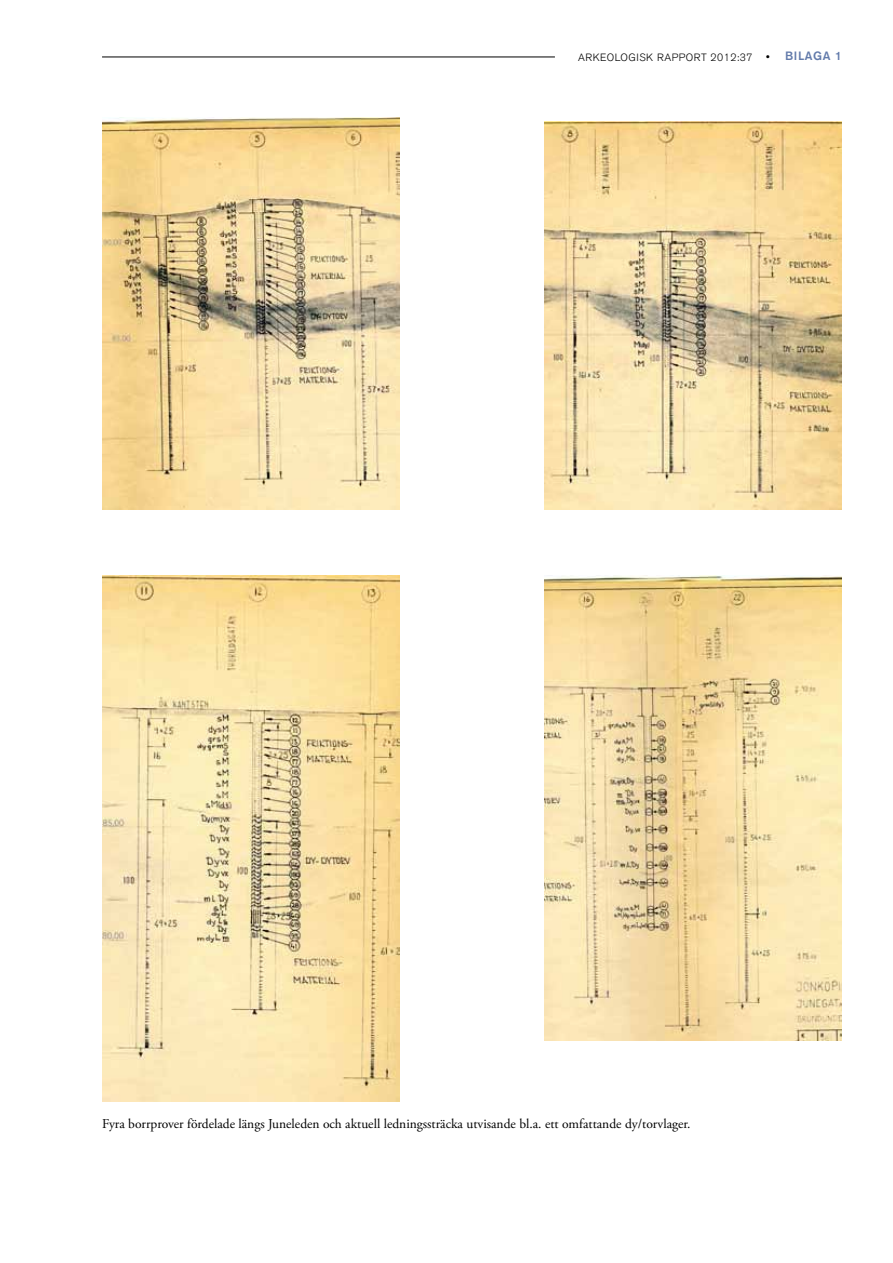
<style>
.page{position:relative;width:893px;height:1263px;background:#fff}
.page>*{position:absolute;margin:0;border:0;box-sizing:border-box;transform-origin:0 0}
.t1{font:13.5px "Adobe Garamond Pro";color:#000}
.t2{font:500 12px "Akzidenz Grotesk BQ";letter-spacing:.05em;color:#637bab}
.t3{font:300 10.5px "Akzidenz Grotesk BQ";letter-spacing:.05em;color:#000}
.s1{font-family:"Arial";font-weight:400;font-size:12px}
</style>
<div class="page">
<hr style="left:102px;top:57px;width:453px;height:1px;background:#000">
<img style="left:102px;top:117px;width:298px;height:392px">
<img style="left:544px;top:121px;width:298px;height:388px">
<img style="left:102px;top:576px;width:298px;height:525px">
<img style="left:544px;top:576px;width:298px;height:465px">
<p class="t3" style="left:578px;top:51px;width:193px">ARKEOLOGISK RAPPORT 2012:37 <span class="s1">•</span></p>
<p class="t2" style="left:785px;top:49px;width:58px">BILAGA 1</p>
<p class="t1" style="left:102px;top:1116px;width:590px">Fyra borrprover fördelade längs Juneleden och aktuell ledningssträcka utvisande bl.a. ett omfattande dy/torvlager.</p>
</div>
